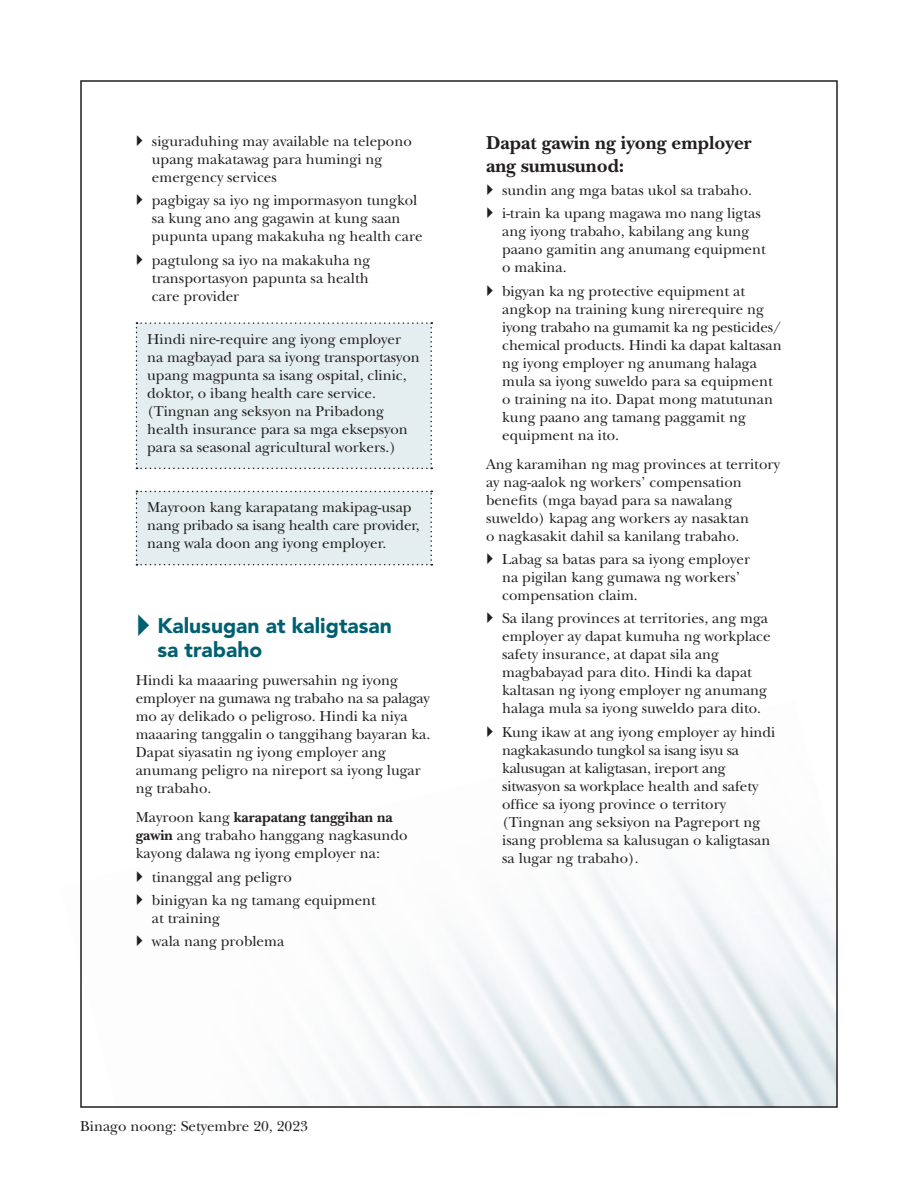
<style>
.page{position:relative;width:918px;height:1188px;background:#fff}
.page>*{position:absolute;margin:0;border:0;box-sizing:border-box;transform-origin:0 0}
.t1{font:900 21px/24px "Avenir LT Std";color:#006072}
.Body_H2{font:700 19.5px/22.5px "New Baskerville Std";color:#231f20}
.Body_text{font:15px/18px "New Baskerville Std";color:#231f20}
.s1{font-weight:700}
</style>
<div class="page">
<div style="left:136px;top:322px;width:296px;height:147px;background:#e4eef0"></div>
<div style="left:136px;top:491px;width:296px;height:74px;background:#e4eef0"></div>
<p class="Body_text" style="left:152px;top:132px;width:261px">siguraduhing may available na telepono upang makatawag para humingi ng emergency services</p>
<p class="Body_text" style="left:152px;top:192px;width:272px">pagbigay sa iyo ng impormasyon tungkol sa kung ano ang gagawin at kung saan pupunta upang makakuha ng health care</p>
<p class="Body_text" style="left:152px;top:251px;width:220px;text-align:justify">pagtulong sa iyo na makakuha ng transportasyon papunta sa health care provider</p>
<p class="Body_text" style="left:147px;top:330px;width:274px">Hindi nire-require ang iyong employer na magbayad para sa iyong transportasyon upang magpunta sa isang ospital, clinic, doktor, o ibang health care service. (Tingnan ang seksyon na Pribadong health insurance para sa mga eksepsyon para sa seasonal agricultural workers.)</p>
<p class="Body_text" style="left:147px;top:499px;width:274px">Mayroon kang karapatang makipag-usap nang pribado sa isang health care provider, nang wala doon ang iyong employer.</p>
<p class="t1" style="left:157px;top:613px;width:236px">Kalusugan at kaligtasan sa trabaho</p>
<p class="Body_text" style="left:136px;top:672px;width:296px">Hindi ka maaaring puwersahin ng iyong employer na gumawa ng trabaho na sa palagay mo ay delikado o peligroso. Hindi ka niya maaaring tanggalin o tanggihang bayaran ka.<br>Dapat siyasatin ng iyong employer ang anumang peligro na nireport sa iyong lugar ng trabaho.</p>
<p class="Body_text" style="left:136px;top:808px;width:273px">Mayroon kang <span class="s1">karapatang tanggihan na gawin</span> ang trabaho hanggang nagkasundo kayong dalawa ng iyong employer na:</p>
<p class="Body_text" style="left:152px;top:868px;width:141px">tinanggal ang peligro</p>
<p class="Body_text" style="left:152px;top:891px;width:226px">binigyan ka ng tamang equipment at training</p>
<p class="Body_text" style="left:152px;top:933px;width:134px">wala nang problema</p>
<p class="Body_H2" style="left:486px;top:132px;width:267px">Dapat gawin ng iyong employer ang sumusunod:</p>
<p class="Body_text" style="left:502px;top:181px;width:251px">sundin ang mga batas ukol sa trabaho.</p>
<p class="Body_text" style="left:502px;top:205px;width:265px">i-train ka upang magawa mo nang ligtas ang iyong trabaho, kabilang ang kung paano gamitin ang anumang equipment o makina.</p>
<p class="Body_text" style="left:502px;top:282px;width:281px">bigyan ka ng protective equipment at angkop na training kung nirerequire ng iyong trabaho na gumamit ka ng pesticides/ chemical products. Hindi ka dapat kaltasan ng iyong employer ng anumang halaga mula sa iyong suweldo para sa equipment o training na ito. Dapat mong matutunan kung paano ang tamang paggamit ng equipment na ito.</p>
<p class="Body_text" style="left:486px;top:455px;width:295px">Ang karamihan ng mag provinces at territory ay nag-aalok ng workers’ compensation benefits (mga bayad para sa nawalang suweldo) kapag ang workers ay nasaktan<br>o nagkasakit dahil sa kanilang trabaho.</p>
<p class="Body_text" style="left:502px;top:550px;width:249px">Labag sa batas para sa iyong employer na pigilan kang gumawa ng workers’ compensation claim.</p>
<p class="Body_text" style="left:502px;top:610px;width:270px">Sa ilang provinces at territories, ang mga employer ay dapat kumuha ng workplace safety insurance, at dapat sila ang magbabayad para dito. Hindi ka dapat kaltasan ng iyong employer ng anumang halaga mula sa iyong suweldo para dito.</p>
<p class="Body_text" style="left:502px;top:723px;width:275px">Kung ikaw at ang iyong employer ay hindi nagkakasundo tungkol sa isang isyu sa kalusugan at kaligtasan, ireport ang sitwasyon sa workplace health and safety office sa iyong province o territory (Tingnan ang seksiyon na Pagreport ng isang problema sa kalusugan o kaligtasan sa lugar ng trabaho).</p>
<p class="Body_text" style="left:80px;top:1118px;width:229px">Binago noong: Setyembre 20, 2023</p>
</div>
